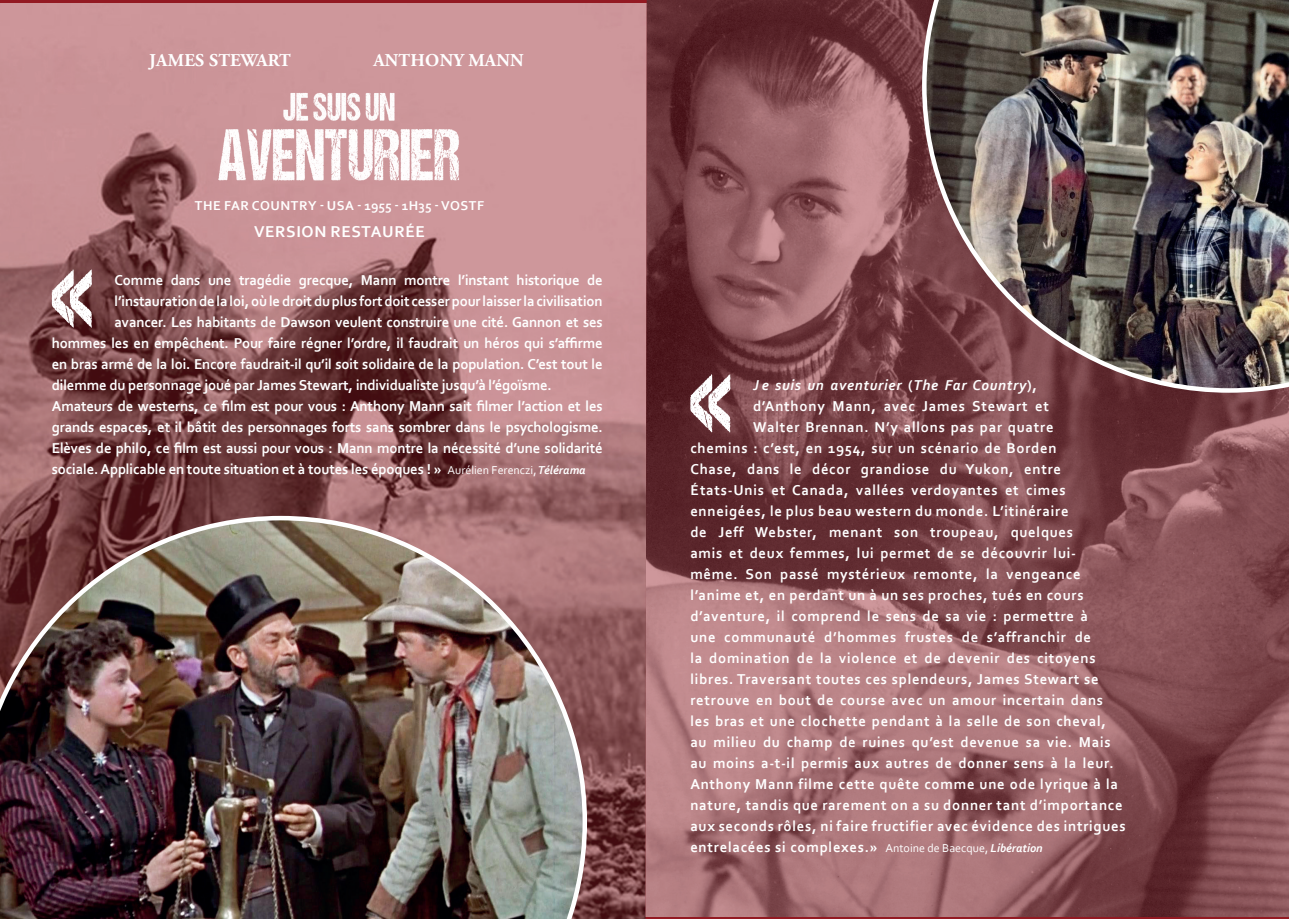
<style>
.page{position:relative;width:1289px;height:919px;background:#fff}
.page>*{position:absolute;margin:0;border:0;box-sizing:border-box;transform-origin:0 0}
.t1{font:165px "DCC Ash";color:#fff;scale:.64 1}
.t2{font:700 18px "Adobe Garamond Pro";letter-spacing:.015em;color:#fff}
.t3{font:700 16.5px "Corbel";letter-spacing:.04em;color:#fff}
.t4{font:700 15px/21px "Corbel";letter-spacing:.05em;color:#fff;text-align:justify}
.t5{font:700 15px "Corbel";letter-spacing:-.01em;color:#fff}
.t6{font:italic 700 15px "Corbel";letter-spacing:.05em;color:#fff}
.t7{font:700 13.5px "Corbel";letter-spacing:.04em;color:#fff}
.s1{font-weight:400;font-size:12px}
.s2{font-style:italic;font-size:12px}
.s3{font-style:normal}
</style>
<div class="page">
<img style="left:0;top:3px;width:645px;height:915px">
<img style="left:645px;top:0;width:643px;height:916px">
<img style="left:0;top:516px;width:587px;height:402px">
<img style="left:198px;top:89px;width:280px;height:96px">
<img style="left:922px;top:0;width:366px;height:392px">
<p class="t2" style="left:149px;top:50px;width:143px">JAMES STEWART</p>
<p class="t2" style="left:373px;top:50px;width:152px">ANTHONY MANN</p>
<p class="t7" style="left:195px;top:197px;width:290px">THE FAR COUNTRY - USA - 1955 - 1H35 - VOSTF</p>
<p class="t3" style="left:254px;top:222px;width:172px">VERSION RESTAURÉE</p>
<p class="t1" style="left:50px;top:200px;width:69px">«</p>
<p class="t5" style="left:114px;top:270px;width:489px">Comme dans une tragédie grecque, Mann montre l’instant historique de</p>
<p class="t5" style="left:114px;top:291px;width:489px">l’instauration de la loi, où le droit du plus fort doit cesser pour laisser la civilisation</p>
<p class="t5" style="left:114px;top:312px;width:489px">avancer. Les habitants de Dawson veulent construire une cité. Gannon et ses</p>
<p class="t5" style="left:52px;top:333px;width:552px">hommes les en empêchent. Pour faire régner l’ordre, il faudrait un héros qui s’affirme</p>
<p class="t5" style="left:52px;top:354px;width:552px">en bras armé de la loi. Encore faudrait-il qu’il soit solidaire de la population. C’est tout le</p>
<p class="t5" style="left:52px;top:375px;width:501px">dilemme du personnage joué par James Stewart, individualiste jusqu’à l’égoïsme.</p>
<p class="t4" style="left:52px;top:395px;width:552px">Amateurs de westerns, ce film est pour vous : Anthony Mann sait filmer l’action et les grands espaces, et il bâtit des personnages forts sans sombrer dans le psychologisme.<br>Elèves de philo, ce film est aussi pour vous : Mann montre la nécessité d’une solidarité sociale. Applicable en toute situation et à toutes les époques ! » <span class="s1">Aurélien Ferenczi,</span> <span class="s2">Télérama</span></p>
<p class="t1" style="left:689px;top:305px;width:69px">«</p>
<p class="t6" style="left:753px;top:375px;width:285px">J e suis un aventurier <span class="s3">(</span>The Far Country<span class="s3">),</span></p>
<p class="t4" style="left:753px;top:394px;width:297px">d’Anthony Mann, avec James Stewart et</p>
<p class="t4" style="left:753px;top:415px;width:302px">Walter Brennan. N’y allons pas par quatre</p>
<p class="t4" style="left:690px;top:436px;width:368px">chemins : c’est, en 1954, sur un scénario de Borden</p>
<p class="t4" style="left:690px;top:457px;width:372px">Chase, dans le décor grandiose du Yukon, entre</p>
<p class="t4" style="left:690px;top:478px;width:376px">États-Unis et Canada, vallées verdoyantes et cimes</p>
<p class="t4" style="left:690px;top:499px;width:380px">enneigées, le plus beau western du monde. L’itinéraire</p>
<p class="t4" style="left:690px;top:520px;width:384px">de Jeff Webster, menant son troupeau, quelques</p>
<p class="t4" style="left:690px;top:541px;width:387px">amis et deux femmes, lui permet de se découvrir lui-</p>
<p class="t4" style="left:690px;top:562px;width:392px">même. Son passé mystérieux remonte, la vengeance</p>
<p class="t4" style="left:690px;top:583px;width:395px">l’anime et, en perdant un à un ses proches, tués en cours</p>
<p class="t4" style="left:690px;top:604px;width:399px">d’aventure, il comprend le sens de sa vie : permettre à</p>
<p class="t4" style="left:690px;top:625px;width:402px">une communauté d’hommes frustes de s’affranchir de</p>
<p class="t4" style="left:690px;top:646px;width:407px">la domination de la violence et de devenir des citoyens</p>
<p class="t4" style="left:690px;top:667px;width:410px">libres. Traversant toutes ces splendeurs, James Stewart se</p>
<p class="t4" style="left:690px;top:688px;width:414px">retrouve en bout de course avec un amour incertain dans</p>
<p class="t4" style="left:690px;top:709px;width:417px">les bras et une clochette pendant à la selle de son cheval,</p>
<p class="t4" style="left:690px;top:730px;width:422px">au milieu du champ de ruines qu’est devenue sa vie. Mais</p>
<p class="t4" style="left:690px;top:751px;width:425px">au moins a-t-il permis aux autres de donner sens à la leur.</p>
<p class="t4" style="left:690px;top:772px;width:429px">Anthony Mann filme cette quête comme une ode lyrique à la</p>
<p class="t4" style="left:690px;top:793px;width:434px">nature, tandis que rarement on a su donner tant d’importance</p>
<p class="t4" style="left:690px;top:814px;width:437px">aux seconds rôles, ni faire fructifier avec évidence des intrigues</p>
<p class="t4" style="left:690px;top:835px;width:354px">entrelacées si complexes.» <span class="s1">Antoine de Baecque,</span> <span class="s2">Libération</span></p>
</div>
